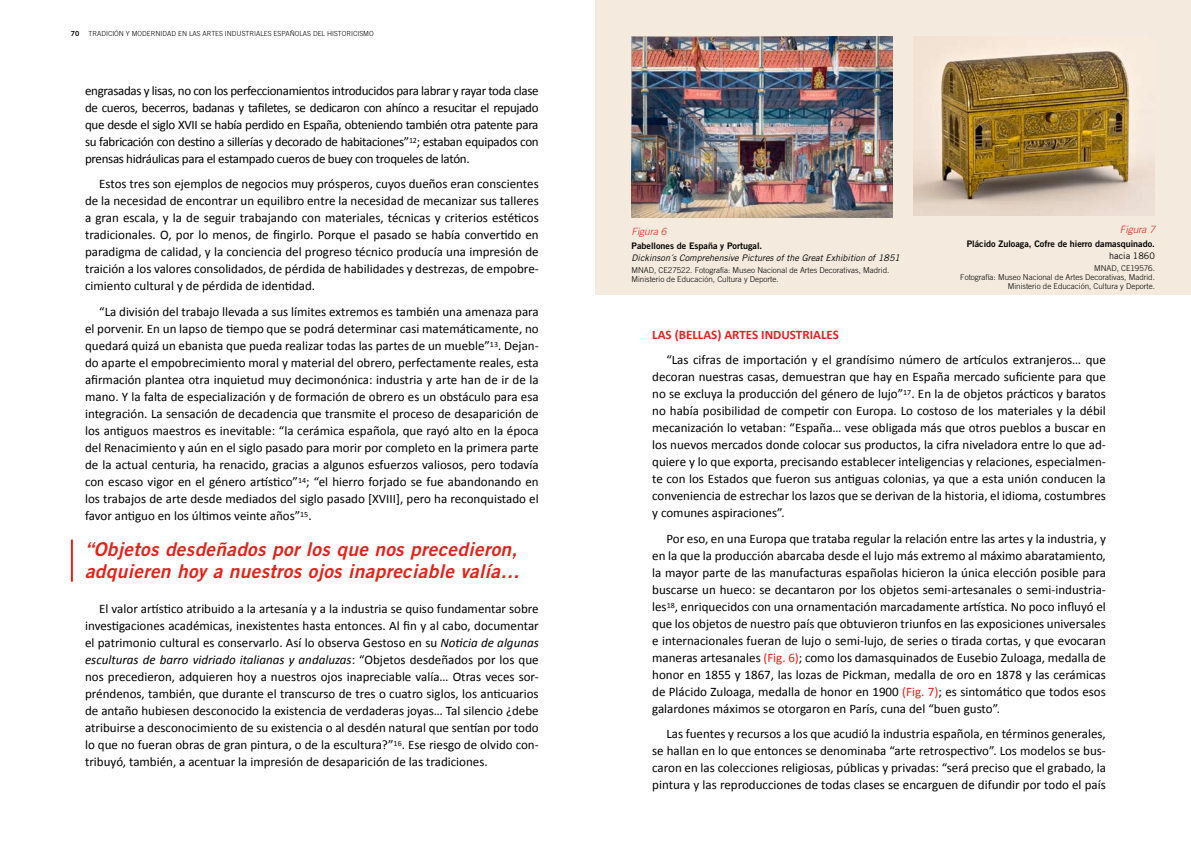
<style>
.page{position:relative;width:1191px;height:842px;background:#fff}
.page>*{position:absolute;margin:0;border:0;box-sizing:border-box;transform-origin:0 0}
.t1{font:italic 19px/22px "Trade Gothic LT Bold Two";letter-spacing:.02em;color:#e32219}
.t2{font:13px/17px "Calibri";color:#000;text-align:justify}
.t3{font:700 13px "Calibri";color:#e42322}
.t4{font:italic 300 10px "Trade Gothic LT";color:#e32219}
.t5{font:9px "Trade Gothic LT Bold Two";color:#000}
.t6{font:italic 9px "Trade Gothic LT";color:#000}
.t7{font:9px "Trade Gothic LT";color:#000}
.t8{font:300 8px/9px "Trade Gothic LT";color:#000}
.t9{font:300 7px "Trade Gothic LT";color:#000}
.t10{font:7px "Trade Gothic LT Bold Two";color:#000}
.s1{font-style:italic}
.s2{color:#e32219}
</style>
<div class="page">
<div style="left:595px;top:0;width:596px;height:295px;background:#f4eade"></div>
<img style="left:631px;top:36px;width:261px;height:181px">
<img style="left:913px;top:36px;width:242px;height:180px">
<hr style="left:71px;top:540px;width:2px;height:42px;background:#e32219">
<p class="t10" style="left:71px;top:29px;width:10px">70</p>
<p class="t9" style="left:89px;top:29px;width:287px">TRADICIÓN Y MODERNIDAD EN LAS ARTES INDUSTRIALES ESPAÑOLAS DEL HISTORICISMO</p>
<p class="t2" style="left:85px;top:81px;width:455px">engrasadas y lisas, no con los perfeccionamientos introducidos para labrar y rayar toda clase de cueros, becerros, badanas y tafiletes, se dedicaron con ahínco a resucitar el repujado que desde el siglo XVII se había perdido en España, obteniendo también otra patente para su fabricación con destino a sillerías y decorado de habitaciones”<sup>12</sup>; estaban equipados con prensas hidráulicas para el estampado cueros de buey con troqueles de latón.</p>
<p class="t2" style="left:85px;top:175px;width:455px;text-indent:14px">Estos tres son ejemplos de negocios muy prósperos, cuyos dueños eran conscientes de la necesidad de encontrar un equilibro entre la necesidad de mecanizar sus talleres a gran escala, y la de seguir trabajando con materiales, técnicas y criterios estéticos tradicionales. O, por lo menos, de fingirlo. Porque el pasado se había convertido en paradigma de calidad, y la conciencia del progreso técnico producía una impresión de traición a los valores consolidados, de pérdida de habilidades y destrezas, de empobre&shy;cimiento cultural y de pérdida de identidad.</p>
<p class="t2" style="left:85px;top:302px;width:455px;text-indent:14px">“La división del trabajo llevada a sus límites extremos es también una amenaza para el porvenir. En un lapso de tiempo que se podrá determinar casi matemáticamente, no quedará quizá un ebanista que pueda realizar todas las partes de un mueble”<sup>13</sup>. Dejan&shy;do aparte el empobrecimiento moral y material del obrero, perfectamente reales, esta afirmación plantea otra inquietud muy decimonónica: industria y arte han de ir de la mano. Y la falta de especialización y de formación de obrero es un obstáculo para esa integración. La sensación de decadencia que transmite el proceso de desaparición de los antiguos maestros es inevitable: “la cerámica española, que rayó alto en la época del Renacimiento y aún en el siglo pasado para morir por completo en la primera parte de la actual centuria, ha renacido, gracias a algunos esfuerzos valiosos, pero todavía con escaso vigor en el género artístico”<sup>14</sup>; “el hierro forjado se fue abandonando en los trabajos de arte desde mediados del siglo pasado [XVIII], pero ha reconquistado el favor antiguo en los últimos veinte años”<sup>15</sup>.</p>
<h1 class="t1" style="left:85px;top:538px;width:436px">“Objetos desdeñados por los que nos precedieron, adquieren hoy a nuestros ojos inapreciable valía…</h1>
<p class="t2" style="left:85px;top:600px;width:455px;text-indent:14px">El valor artístico atribuido a la artesanía y a la industria se quiso fundamentar sobre investigaciones académicas, inexistentes hasta entonces. Al fin y al cabo, documentar el patrimonio cultural es conservarlo. Así lo observa Gestoso en su <span class="s1">Noticia de algunas esculturas de barro vidriado italianas y andaluzas</span>: “Objetos desdeñados por los que nos precedieron, adquieren hoy a nuestros ojos inapreciable valía… Otras veces sor&shy;préndenos, también, que durante el transcurso de tres o cuatro siglos, los anticuarios de antaño hubiesen desconocido la existencia de verdaderas joyas… Tal silencio ¿debe atribuirse a desconocimiento de su existencia o al desdén natural que sentían por todo lo que no fueran obras de gran pintura, o de la escultura?”<sup>16</sup>. Ese riesgo de olvido con&shy;tribuyó, también, a acentuar la impresión de desaparición de las tradiciones.</p>
<p class="t4" style="left:631px;top:225px;width:37px">Figura 6</p>
<p class="t5" style="left:631px;top:240px;width:132px">Pabellones de España y Portugal.</p>
<p class="t6" style="left:631px;top:252px;width:270px">Dickinson´s Comprehensive Pictures of the Great Exhibition of 1851</p>
<p class="t8" style="left:631px;top:265px;width:259px">MNAD, CE27522. Fotografía: Museo Nacional de Artes Decorativas, Madrid.<br>Ministerio de Educación, Cultura y Deporte.</p>
<p class="t4" style="left:1120px;top:224px;width:37px">Figura 7</p>
<p class="t5" style="left:966px;top:238px;width:190px">Plácido Zuloaga, Cofre de hierro damasquinado.</p>
<p class="t7" style="left:1109px;top:250px;width:47px">hacia 1860</p>
<p class="t8" style="left:960px;top:264px;width:196px;text-align:right">MNAD, CE19576.<br>Fotografía: Museo Nacional de Artes Decorativas, Madrid.<br>Ministerio de Educación, Cultura y Deporte.</p>
<p class="t3" style="left:652px;top:326px;width:188px">LAS (BELLAS) ARTES INDUSTRIALES</p>
<p class="t2" style="left:652px;top:351px;width:455px;text-indent:14px">“Las cifras de importación y el grandísimo número de artículos extranjeros… que decoran nuestras casas, demuestran que hay en España mercado suficiente para que no se excluya la producción del género de lujo”<sup>17</sup>. En la de objetos prácticos y baratos no había posibilidad de competir con Europa. Lo costoso de los materiales y la débil mecanización lo vetaban: “España… vese obligada más que otros pueblos a buscar en los nuevos mercados donde colocar sus productos, la cifra niveladora entre lo que ad&shy;quiere y lo que exporta, precisando establecer inteligencias y relaciones, especialmen&shy;te con los Estados que fueron sus antiguas colonias, ya que a esta unión conducen la conveniencia de estrechar los lazos que se derivan de la historia, el idioma, costumbres y comunes aspiraciones”.</p>
<p class="t2" style="left:652px;top:529px;width:455px;text-indent:14px">Por eso, en una Europa que trataba regular la relación entre las artes y la industria, y en la que la producción abarcaba desde el lujo más extremo al máximo abaratamiento, la mayor parte de las manufacturas españolas hicieron la única elección posible para buscarse un hueco: se decantaron por los objetos semi-artesanales o semi-industria&shy;les<sup>18</sup>, enriquecidos con una ornamentación marcadamente artística. No poco influyó el que los objetos de nuestro país que obtuvieron triunfos en las exposiciones universales e internacionales fueran de lujo o semi-lujo, de series o tirada cortas, y que evocaran maneras artesanales <span class="s2">(Fig. 6)</span>; como los damasquinados de Eusebio Zuloaga, medalla de honor en 1855 y 1867, las lozas de Pickman, medalla de oro en 1878 y las cerámicas de Plácido Zuloaga, medalla de honor en 1900 <span class="s2">(Fig. 7)</span>; es sintomático que todos esos galardones máximos se otorgaron en París, cuna del “buen gusto”.</p>
<p class="t2" style="left:652px;top:725px;width:455px;text-indent:14px">Las fuentes y recursos a los que acudió la industria española, en términos generales, se hallan en lo que entonces se denominaba “arte retrospectivo”. Los modelos se bus&shy;caron en las colecciones religiosas, públicas y privadas: “será preciso que el grabado, la pintura y las reproducciones de todas clases se encarguen de difundir por todo el país</p>
</div>
